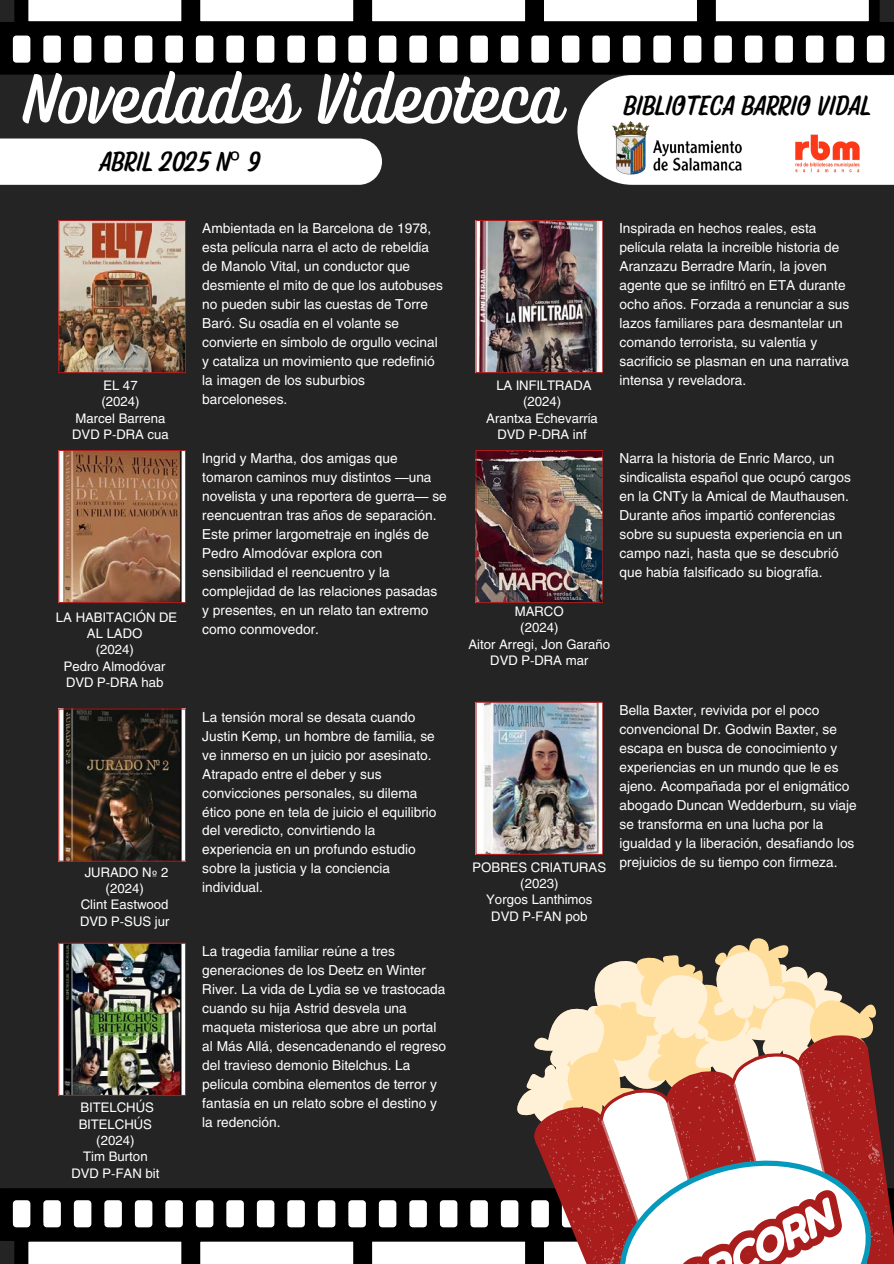
<style>
.page{position:relative;width:894px;height:1264px;background:#fff}
.page>*{position:absolute;margin:0;border:0;box-sizing:border-box;transform-origin:0 0}
.t1{font:69.15px "Ayr Tropika Island Script Casual";color:#fff}
.t2{font:27.3px "Ayr Tropika Island Script Casual";color:#000}
.t3{font:13.65px/18.9px "Helios";color:#fff}
.t4{font:13.05px/16.4px "Helios";color:#fff;text-align:center}
.s1{font-family:"Noto Sans"}
</style>
<div class="page">
<div style="left:0;top:0;width:893px;height:1263px;background:#242424"></div>
<div style="left:0;top:0;width:893px;height:75px;background:#000"></div>
<svg style="left:27px;top:0;width:156px;height:23px;background:#e6e6e6"></svg>
<svg style="left:199px;top:0;width:156px;height:23px;background:#e6e6e6"></svg>
<svg style="left:370px;top:0;width:156px;height:23px;background:#e6e6e6"></svg>
<svg style="left:542px;top:0;width:156px;height:23px;background:#e6e6e6"></svg>
<svg style="left:714px;top:0;width:156px;height:23px;background:#e6e6e6"></svg>
<svg style="left:10px;top:33px;width:23px;height:32px"></svg>
<svg style="left:41px;top:33px;width:23px;height:32px"></svg>
<svg style="left:71px;top:33px;width:23px;height:32px"></svg>
<svg style="left:102px;top:33px;width:23px;height:32px"></svg>
<svg style="left:132px;top:33px;width:23px;height:32px"></svg>
<svg style="left:162px;top:33px;width:23px;height:32px"></svg>
<svg style="left:193px;top:33px;width:23px;height:32px"></svg>
<svg style="left:223px;top:33px;width:23px;height:32px"></svg>
<svg style="left:254px;top:33px;width:23px;height:32px"></svg>
<svg style="left:284px;top:33px;width:23px;height:32px"></svg>
<svg style="left:315px;top:33px;width:23px;height:32px"></svg>
<svg style="left:345px;top:33px;width:23px;height:32px"></svg>
<svg style="left:376px;top:33px;width:23px;height:32px"></svg>
<svg style="left:406px;top:33px;width:23px;height:32px"></svg>
<svg style="left:437px;top:33px;width:23px;height:32px"></svg>
<svg style="left:467px;top:33px;width:23px;height:32px"></svg>
<svg style="left:498px;top:33px;width:23px;height:32px"></svg>
<svg style="left:528px;top:33px;width:23px;height:32px"></svg>
<svg style="left:559px;top:33px;width:23px;height:32px"></svg>
<svg style="left:589px;top:33px;width:23px;height:32px"></svg>
<svg style="left:620px;top:33px;width:23px;height:32px"></svg>
<svg style="left:650px;top:33px;width:23px;height:32px"></svg>
<svg style="left:681px;top:33px;width:23px;height:32px"></svg>
<svg style="left:711px;top:33px;width:23px;height:32px"></svg>
<svg style="left:741px;top:33px;width:23px;height:32px"></svg>
<svg style="left:772px;top:33px;width:23px;height:32px"></svg>
<svg style="left:802px;top:33px;width:23px;height:32px"></svg>
<svg style="left:833px;top:33px;width:23px;height:32px"></svg>
<svg style="left:863px;top:33px;width:23px;height:32px"></svg>
<div style="left:0;top:1188px;width:193px;height:75px;background:#000"></div>
<svg style="left:27px;top:1239px;width:156px;height:24px;background:#dedede"></svg>
<svg style="left:10px;top:1197px;width:23px;height:32px"></svg>
<svg style="left:41px;top:1197px;width:23px;height:32px"></svg>
<svg style="left:71px;top:1197px;width:23px;height:32px"></svg>
<svg style="left:102px;top:1197px;width:23px;height:32px"></svg>
<svg style="left:132px;top:1197px;width:23px;height:32px"></svg>
<svg style="left:162px;top:1197px;width:23px;height:32px"></svg>
<svg style="left:517px;top:938px;width:345px;height:178px"></svg>
<svg style="left:529px;top:1027px;width:364px;height:236px;background:#cf9988"></svg>
<svg style="left:193px;top:1133px;width:699px;height:130px"></svg>
<div style="left:0;top:138px;width:382px;height:47px;background:#fff"></div>
<svg style="left:577px;top:75px;width:316px;height:110px;background:#f1f1f1"></svg>
<img style="left:610px;top:122px;width:136px;height:53px">
<img style="left:789px;top:123px;width:75px;height:60px">
<svg style="left:58px;top:708px;width:128px;height:153px"></svg>
<img style="left:475px;top:701px;width:128px;height:154px">
<img style="left:58px;top:942px;width:128px;height:153px">
<img style="left:58px;top:220px;width:128px;height:153px">
<img style="left:475px;top:220px;width:128px;height:153px">
<svg style="left:58px;top:450px;width:128px;height:153px;background:#a47356"></svg>
<img style="left:475px;top:450px;width:128px;height:153px">
<p class="t1" style="left:24px;top:53px;width:539px">Novedades Videoteca</p>
<h1 class="t2" style="left:99px;top:143px;width:161px">ABRIL 2025 N<span class="s1">º</span> 9</h1>
<h2 class="t2" style="left:623px;top:87px;width:249px">BIBLIOTECA BARRIO VIDAL</h2>
<p class="t4" style="left:103px;top:377px;width:36px">EL 47</p>
<p class="t4" style="left:101px;top:393px;width:40px">(2024)</p>
<p class="t4" style="left:76px;top:409px;width:91px">Marcel Barrena</p>
<p class="t4" style="left:72px;top:425px;width:98px">DVD P-DRA cua</p>
<p class="t3" style="left:202px;top:218px;width:242px">Ambientada en la Barcelona de 1978, esta película narra el acto de rebeldía de Manolo Vital, un conductor que desmiente el mito de que los autobuses no pueden subir las cuestas de Torre Baró. Su osadía en el volante se convierte en símbolo de orgullo vecinal y cataliza un movimiento que redefinió la imagen de los suburbios barceloneses.</p>
<p class="t3" style="left:619px;top:218px;width:231px">Inspirada en hechos reales, esta película relata la increíble historia de Aranzazu Berradre Marín, la joven agente que se infiltró en ETA durante ocho años. Forzada a renunciar a sus lazos familiares para desmantelar un comando terrorista, su valentía y sacrificio se plasman en una narrativa intensa y reveladora.</p>
<p class="t4" style="left:496px;top:377px;width:97px">LA INFILTRADA</p>
<p class="t4" style="left:523px;top:393px;width:40px">(2024)</p>
<p class="t4" style="left:486px;top:409px;width:113px">Arantxa Echevarría</p>
<p class="t4" style="left:497px;top:425px;width:91px">DVD P-DRA inf</p>
<p class="t4" style="left:56px;top:608px;width:123px">LA HABITACIÓN DE<br>AL LADO</p>
<p class="t4" style="left:96px;top:641px;width:40px">(2024)</p>
<p class="t4" style="left:64px;top:657px;width:103px">Pedro Almodóvar</p>
<p class="t4" style="left:66px;top:673px;width:99px">DVD P-DRA hab</p>
<p class="t3" style="left:202px;top:448px;width:246px">Ingrid y Martha, dos amigas que tomaron caminos muy distintos —una novelista y una reportera de guerra— se reencuentran tras años de separación.<br>Este primer largometraje en inglés de Pedro Almodóvar explora con sensibilidad el reencuentro y la complejidad de las relaciones pasadas y presentes, en un relato tan extremo como conmovedor.</p>
<p class="t3" style="left:619px;top:448px;width:233px">Narra la historia de Enric Marco, un sindicalista español que ocupó cargos en la CNTy la Amical de Mauthausen.<br>Durante años impartió conferencias sobre su supuesta experiencia en un campo nazi, hasta que se descubrió que había falsificado su biografía.</p>
<p class="t4" style="left:514px;top:602px;width:51px">MARCO</p>
<p class="t4" style="left:520px;top:619px;width:40px">(2024)</p>
<p class="t4" style="left:468px;top:635px;width:143px">Aitor Arregi, Jon Garaño</p>
<p class="t4" style="left:490px;top:651px;width:100px">DVD P-DRA mar</p>
<p class="t4" style="left:85px;top:863px;width:85px">JURADO Nº 2</p>
<p class="t4" style="left:106px;top:879px;width:40px">(2024)</p>
<p class="t4" style="left:81px;top:896px;width:89px">Clint Eastwood</p>
<p class="t4" style="left:80px;top:912px;width:91px">DVD P-SUS jur</p>
<p class="t3" style="left:202px;top:707px;width:236px">La tensión moral se desata cuando<br>Justin Kemp, un hombre de familia, se ve inmerso en un juicio por asesinato.<br>Atrapado entre el deber y sus convicciones personales, su dilema ético pone en tela de juicio el equilibrio del veredicto, convirtiendo la experiencia en un profundo estudio sobre la justicia y la conciencia individual.</p>
<h2 class="t3" style="left:619px;top:700px;width:239px">Bella Baxter, revivida por el poco convencional Dr. Godwin Baxter, se escapa en busca de conocimiento y experiencias en un mundo que le es ajeno. Acompañada por el enigmático abogado Duncan Wedderburn, su viaje se transforma en una lucha por la igualdad y la liberación, desafiando los prejuicios de su tiempo con firmeza.</h2>
<p class="t4" style="left:472px;top:858px;width:135px">POBRES CRIATURAS</p>
<p class="t4" style="left:520px;top:874px;width:40px">(2023)</p>
<p class="t4" style="left:486px;top:891px;width:108px">Yorgos Lanthimos</p>
<p class="t4" style="left:491px;top:907px;width:98px">DVD P-FAN pob</p>
<p class="t4" style="left:71px;top:1099px;width:89px">BITELCHÚS<br>BITELCHÚS (2024)<br>Tim Burton<br>DVD P-FAN bit</p>
<p class="t3" style="left:202px;top:941px;width:245px">La tragedia familiar reúne a tres generaciones de los Deetz en Winter River. La vida de Lydia se ve trastocada cuando su hija Astrid desvela una maqueta misteriosa que abre un portal al Más Allá, desencadenando el regreso del travieso demonio Bitelchus. La película combina elementos de terror y fantasía en un relato sobre el destino y la redención.</p>
</div>
